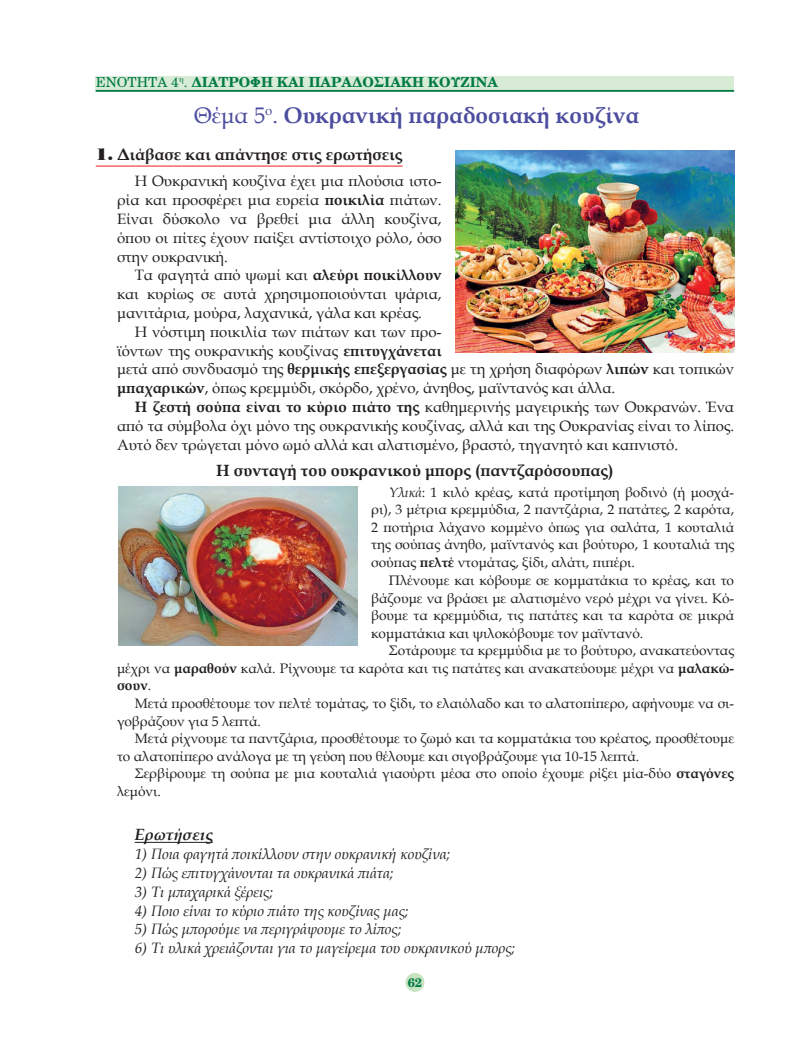
<style>
.page{position:relative;width:798px;height:1063px;background:#fff}
.page>*{position:absolute;margin:0;border:0;box-sizing:border-box;transform-origin:0 0}
.t1{font:700 22.5px "Book Antiqua";color:#4d4da0}
.t2{font:700 16.25px "Book Antiqua";color:#231f20}
.t3{font:italic 700 16.25px "Book Antiqua";color:#231f20}
.t4{font:15px/18.9px "Book Antiqua";color:#231f20;text-align:justify}
.t5{font:italic 15px "Book Antiqua";color:#231f20}
.t6{font:13.75px/17.6px "Book Antiqua";color:#231f20;text-align:justify}
.t7{font:700 13.75px "Te X Gyre Schola";color:#017a47}
.t8{font:700 12.5px "Te X Gyre Schola";color:#017a47}
.s1{font-weight:400}
.s2{font-family:"Standard Poster C";font-weight:400}
.s3{font-weight:700}
.s4{font-style:italic}
</style>
<div class="page">
<div style="left:96px;top:76px;width:637px;height:15px;background:#d8ebd4"></div>
<hr style="left:96px;top:90px;width:637px;height:1px;background:#017a47">
<hr style="left:96px;top:91px;width:637px;height:1px;background:#017a47">
<div style="left:405px;top:973px;width:19px;height:19px;background:#c7e3c0;border-radius:50%"></div>
<hr style="left:96px;top:166px;width:306px;height:1px;background:#ee1d23">
<hr style="left:135px;top:842px;width:78px;height:1px;background:#231f20">
<img style="left:455px;top:151px;width:278px;height:201px">
<img style="left:118px;top:486px;width:239px;height:160px">
<p class="t7" style="left:96px;top:71px;width:403px"><span class="s1">ΕΝΟΤΗΤΑ 4</span><sup>η</sup><span class="s1">.</span> ΔΙΑΤΡΟΦΗ ΚΑΙ ΠΑΡΑΔΟΣΙΑΚΗ ΚΟΥΖΙΝΑ</p>
<h1 class="t1" style="left:194px;top:100px;width:446px"><span class="s1">Θέμα 5</span><sup>o</sup><span class="s1">.</span> Ουκρανική παραδοσιακή κουζίνα</h1>
<p class="t2" style="left:96px;top:144px;width:308px"><span class="s2">1.</span> Διάβασε και απάντησε στις ερωτήσεις</p>
<p class="t4" style="left:117px;top:171px;width:326px;text-indent:18px">Η Ουκρανική κουζίνα έχει μια πλούσια ιστο&shy;ρία και προσφέρει μια ευρεία <span class="s3">ποικιλία</span> πιάτων.<br>Είναι δύσκολο να βρεθεί μια άλλη κουζίνα, όπου οι πίτες έχουν παίξει αντίστοιχο ρόλο, όσο στην ουκρανική.</p>
<p class="t4" style="left:117px;top:265px;width:326px;text-indent:18px">Τα φαγητά από ψωμί και <span class="s3">αλεύρι ποικίλλουν </span>και κυρίως σε αυτά χρησιμοποιούνται ψάρια, μανιτάρια, μούρα, λαχανικά, γάλα και κρέας.</p>
<p class="t4" style="left:117px;top:322px;width:618px;text-align:left;text-indent:18px">Η νόστιμη ποικιλία των πιάτων και των προ-<br>ϊόντων της ουκρανικής κουζίνας <span class="s3">επιτυγχάνεται<br></span>μετά από συνδυασμό της <span class="s3">θερμικής επεξεργασίας</span> με τη χρήση διαφόρων <span class="s3">λιπών</span> και τοπικών <span class="s3">μπαχαρικών</span>, όπως κρεμμύδι, σκόρδο, χρένο, άνηθος, μαϊντανός και άλλα.</p>
<p class="t4" style="left:117px;top:397px;width:618px;text-indent:18px"><span class="s3">Η ζεστή σούπα είναι το κύριο πιάτο της</span> καθημερινής μαγειρικής των Ουκρανών. Ένα από τα σύμβολα όχι μόνο της ουκρανικής κουζίνας, αλλά και της Ουκρανίας είναι το λίπος.<br>Αυτό δεν τρώγεται μόνο ωμό αλλά και αλατισμένο, βραστό, τηγανητό και καπνιστό.</p>
<p class="t2" style="left:216px;top:459px;width:399px">Η συνταγή του ουκρανικού μπορς (παντζαρόσουπας)</p>
<p class="t6" style="left:371px;top:483px;width:364px;text-indent:18px"><span class="s4">Υλικά</span>: 1 κιλό κρέας, κατά προτίμηση βοδινό (ή μοσχά&shy;ρι), 3 μέτρια κρεμμύδια, 2 παντζάρια, 2 πατάτες, 2 καρότα, 2 ποτήρια λάχανο κομμένο όπως για σαλάτα, 1 κουταλιά της σούπας άνηθο, μαϊντανός και βούτυρο, 1 κουταλιά της σούπας <span class="s3">πελτέ</span> ντομάτας, ξίδι, αλάτι, πιπέρι.</p>
<p class="t6" style="left:371px;top:571px;width:364px;text-indent:18px">Πλένουμε και κόβουμε σε κομματάκια το κρέας, και το βάζουμε να βράσει με αλατισμένο νερό μέχρι να γίνει. Κό&shy;βουμε τα κρεμμύδια, τις πατάτες και τα καρότα σε μικρά κομματάκια και ψιλοκόβουμε τον μαϊντανό.</p>
<p class="t6" style="left:117px;top:642px;width:618px;text-indent:272px">Σοτάρουμε τα κρεμμύδια με το βούτυρο, ανακατεύοντας μέχρι να <span class="s3">μαραθούν</span> καλά. Ρίχνουμε τα καρότα και τις πατάτες και ανακατεύουμε μέχρι να <span class="s3">μαλακώ&shy;σουν</span>.</p>
<p class="t6" style="left:117px;top:694px;width:618px;text-indent:18px">Μετά προσθέτουμε τον πελτέ τομάτας, το ξίδι, το ελαιόλαδο και το αλατοπίπερο, αφήνουμε να σι&shy;γοβράζουν για 5 λεπτά.</p>
<p class="t6" style="left:117px;top:729px;width:618px;text-indent:18px">Μετά ρίχνουμε τα παντζάρια, προσθέτουμε το ζωμό και τα κομματάκια του κρέατος, προσθέτουμε το αλατοπίπερο ανάλογα με τη γεύση που θέλουμε και σιγοβράζουμε για 10-15 λεπτά.</p>
<p class="t6" style="left:117px;top:765px;width:618px;text-indent:18px">Σερβίρουμε τη σούπα με μια κουταλιά γιαούρτι μέσα στο οποίο έχουμε ρίξει μία-δύο <span class="s3">σταγόνες </span>λεμόνι.</p>
<p class="t3" style="left:135px;top:823px;width:79px">Ερωτήσεις</p>
<p class="t5" style="left:135px;top:843px;width:317px">1) Ποια φαγητά ποικίλλουν στην ουκρανική κουζίνα;</p>
<p class="t5" style="left:135px;top:862px;width:260px">2) Πώς επιτυγχάνονται τα ουκρανικά πιάτα;</p>
<p class="t5" style="left:135px;top:881px;width:140px">3) Τι μπαχαρικά ξέρεις;</p>
<p class="t5" style="left:135px;top:900px;width:275px">4) Ποιο είναι το κύριο πιάτο της κουζίνας μας;</p>
<p class="t5" style="left:135px;top:919px;width:268px">5) Πώς μπορούμε να περιγράψουμε το λίπος;</p>
<p class="t5" style="left:135px;top:938px;width:382px">6) Τι υλικά χρειάζονται για το μαγείρεμα του ουκρανικού μπορς;</p>
<p class="t8" style="left:407px;top:972px;width:16px">62</p>
</div>
